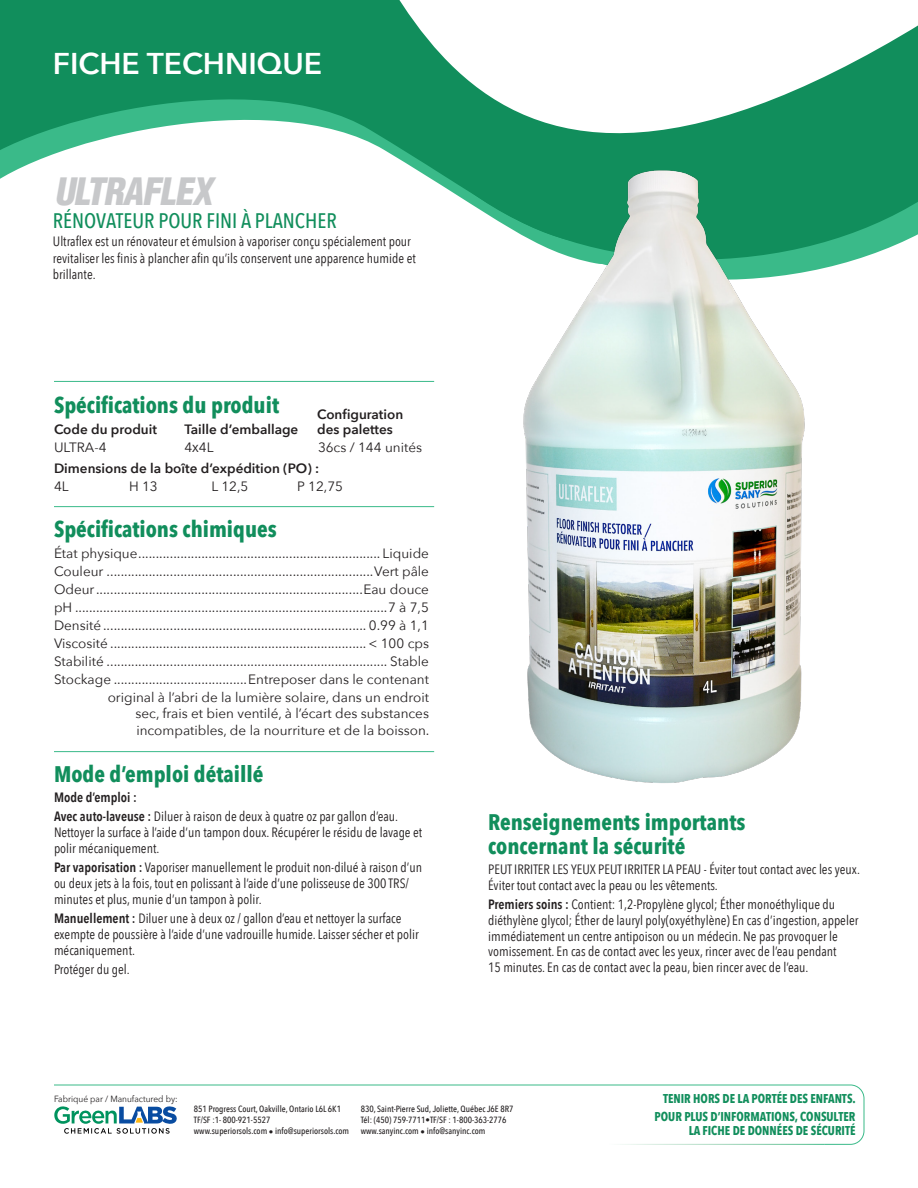
<style>
.page{position:relative;width:918px;height:1188px;background:#fff}
.page>*{position:absolute;margin:0;border:0;box-sizing:border-box;transform-origin:0 0}
.t1{font:italic 900 condensed 36.9px "Helvetica LT Std";color:#c7c8ca}
.t2{font:600 30px "Avenir Next";color:#fff}
.t3{font:700 22.5px "Avenir Next Condensed";color:#118e5c}
.t4{font:500 21px "Avenir Next Condensed";color:#118e5c}
.t5{font:13.5px/15.8px "Avenir Next Condensed";color:#231f20}
.t6{font:13.5px "Avenir Next";color:#231f20}
.t7{font:600 13.5px "Avenir Next";color:#231f20}
.t8{font:600 13.5px "Avenir Next Condensed";color:#231f20}
.t9{font:700 12.75px "Avenir Next Condensed";color:#118e5c;scale:.95 1}
.t10{font:500 9px "Avenir Next Condensed";color:#231f20}
.t11{font:9px "Avenir Next";color:#231f20;scale:.93 1}
.s1{font-weight:600}
</style>
<div class="page">
<svg style="left:0;top:0;width:300px;height:179px;fill:#118e5c"></svg>
<svg style="left:300px;top:0;width:618px;height:263px"></svg>
<svg style="left:54px;top:1084px;width:811px;height:61px"></svg>
<hr style="left:540px;top:1144px;width:284px;height:1px;background:#fff">
<hr style="left:54px;top:751px;width:380px;height:1px;background:#3aba89">
<hr style="left:54px;top:506px;width:380px;height:1px;background:#3aba89">
<hr style="left:54px;top:381px;width:380px;height:1px;background:#3aba89">
<img style="left:482px;top:161px;width:364px;height:622px">
<p class="t2" style="left:53px;top:38px;width:271px">FICHE TECHNIQUE</p>
<p class="t1" style="left:54px;top:168px;width:168px">ULTRAFLEX</p>
<p class="t4" style="left:53px;top:208px;width:285px">RÉNOVATEUR POUR FINI À PLANCHER</p>
<p class="t5" style="left:53px;top:233px;width:364px;line-height:16.5px">Ultraflex est un rénovateur et émulsion à vaporiser conçu spécialement pour revitaliser les finis à plancher afin qu’ils conservent une apparence humide et brillante.</p>
<p class="t3" style="left:54px;top:392px;width:227px">Spécifications du produit</p>
<p class="t7" style="left:54px;top:418px;width:105px">Code du produit</p>
<p class="t7" style="left:185px;top:418px;width:115px">Taille d’emballage</p>
<p class="t6" style="left:54px;top:436px;width:54px">ULTRA-4</p>
<p class="t6" style="left:185px;top:436px;width:31px">4X4L</p>
<p class="t6" style="left:318px;top:436px;width:106px">36cs / 144 unités</p>
<p class="t7" style="left:54px;top:457px;width:267px">Dimensions de la boîte d’expédition (PO) :</p>
<p class="t6" style="left:54px;top:475px;width:16px">4L</p>
<p class="t6" style="left:129px;top:475px;width:30px">H 13</p>
<p class="t6" style="left:212px;top:475px;width:38px">L 12,5</p>
<p class="t6" style="left:297px;top:475px;width:48px">P 12,75</p>
<p class="t7" style="left:317px;top:403px;width:88px">Configuration</p>
<p class="t7" style="left:317px;top:418px;width:77px">des palettes</p>
<p class="t3" style="left:54px;top:515px;width:224px">Spécifications chimiques</p>
<p class="t6" style="left:54px;top:542px;width:377px">État physique..................................................................... Liquide</p>
<p class="t6" style="left:54px;top:560px;width:377px">Couleur ............................................................................Vert pâle</p>
<p class="t6" style="left:54px;top:578px;width:377px">Odeur............................................................................Eau douce</p>
<p class="t6" style="left:54px;top:596px;width:377px">pH .........................................................................................7 à 7,5</p>
<p class="t6" style="left:54px;top:614px;width:377px">Densité ........................................................................... 0.99 à 1,1</p>
<p class="t6" style="left:54px;top:632px;width:377px">Viscosité .........................................................................&lt; 100 cps</p>
<p class="t6" style="left:54px;top:650px;width:377px">Stabilité ................................................................................ Stable</p>
<p class="t6" style="left:54px;top:668px;width:377px">Stockage ......................................Entreposer dans le contenant</p>
<p class="t6" style="left:108px;top:686px;width:323px">original à l’abri de la lumière solaire, dans un endroit</p>
<p class="t6" style="left:136px;top:702px;width:295px">sec, frais et bien ventilé, à l’écart des substances</p>
<p class="t6" style="left:136px;top:719px;width:295px">incompatibles, de la nourriture et de la boisson.</p>
<p class="t3" style="left:54px;top:761px;width:211px">Mode d’emploi détaillé</p>
<p class="t8" style="left:54px;top:786px;width:84px">Mode d’emploi :</p>
<p class="t5" style="left:54px;top:808px;width:370px"><span class="s1">Avec auto-laveuse :</span> Diluer à raison de deux à quatre oz par gallon d’eau.<br>Nettoyer la surface à l’aide d’un tampon doux. Récupérer le résidu de lavage et polir mécaniquement.</p>
<p class="t5" style="left:54px;top:859px;width:370px"><span class="s1">Par vaporisation :</span> Vaporiser manuellement le produit non-dilué à raison d’un ou deux jets à la fois, tout en polissant à l’aide d’une polisseuse de 300 TRS/ minutes et plus, munie d’un tampon à polir.</p>
<p class="t5" style="left:54px;top:910px;width:366px"><span class="s1">Manuellement :</span> Diluer une à deux oz / gallon d’eau et nettoyer la surface exempte de poussière à l’aide d’une vadrouille humide. Laisser sécher et polir mécaniquement.</p>
<p class="t5" style="left:54px;top:961px;width:77px">Protéger du gel.</p>
<p class="t3" style="left:488px;top:809px;width:259px">Renseignements importants</p>
<p class="t3" style="left:488px;top:833px;width:199px">concernant la sécurité</p>
<p class="t5" style="left:488px;top:861px;width:373px">PEUT IRRITER LES YEUX PEUT IRRITER LA PEAU - Éviter tout contact avec les yeux.<br>Éviter tout contact avec la peau ou les vêtements.</p>
<p class="t5" style="left:488px;top:896px;width:372px"><span class="s1">Premiers soins :</span> Contient: 1,2-Propylène glycol; Éther monoéthylique du diéthylène glycol; Éther de lauryl poly(oxyéthylène) En cas d’ingestion, appeler immédiatement un centre antipoison ou un médecin. Ne pas provoquer le vomissement. En cas de contact avec les yeux, rincer avec de l’eau pendant</p>
<p class="t5" style="left:488px;top:959px;width:322px">15 minutes. En cas de contact avec la peau, bien rincer avec de l’eau.</p>
<p class="t11" style="left:54px;top:1091px;width:134px">Fabriqué par / Manufactured by:</p>
<p class="t10" style="left:194px;top:1104px;width:149px">851 Progress Court, Oakville, Ontario L6L 6K1</p>
<p class="t10" style="left:194px;top:1115px;width:78px">TF/SF :1- 800-921-5527</p>
<p class="t10" style="left:194px;top:1126px;width:157px">www.superiorsols.com • info@superiorsols.com</p>
<p class="t10" style="left:361px;top:1104px;width:154px">830, Saint-Pierre Sud, Joliette, Québec J6E 8R7</p>
<p class="t10" style="left:361px;top:1115px;width:147px">Tél: (450) 759-7711•TF/SF : 1-800-363-2776</p>
<p class="t10" style="left:361px;top:1126px;width:126px">www.sanyinc.com • info@sanyinc.com</p>
<p class="t9" style="left:663px;top:1091px;width:204px">TENIR HORS DE LA PORTÉE DES ENFANTS.</p>
<p class="t9" style="left:655px;top:1109px;width:213px">POUR PLUS D’INFORMATIONS, CONSULTER</p>
<p class="t9" style="left:689px;top:1122px;width:177px">LA FICHE DE DONNÉES DE SÉCURITÉ</p>
</div>
